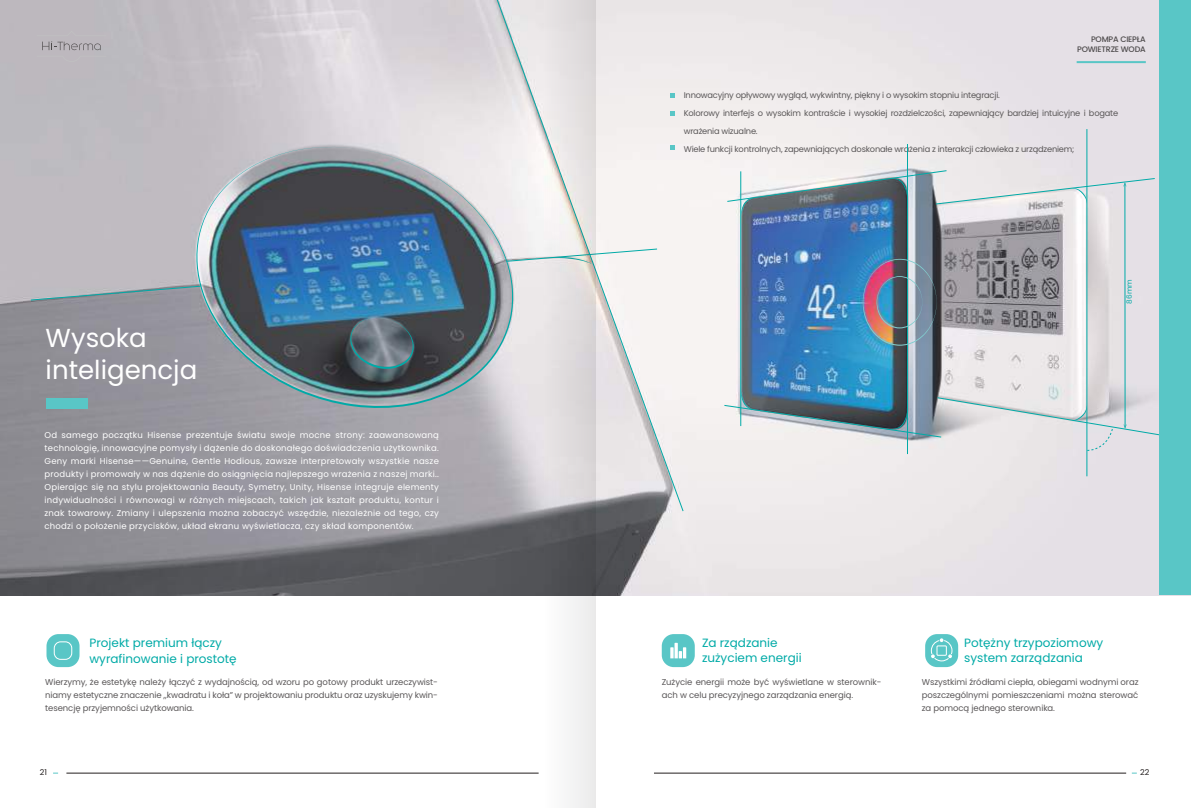
<style>
.page{position:relative;width:1191px;height:808px;background:#fff}
.page>*{position:absolute;margin:0;border:0;box-sizing:border-box;transform-origin:0 0}
.t1{font:26px/32px "Poppins";color:#fff}
.t2{font:12px/14.4px "Poppins";color:#00aaa7}
.t3{font:8.5px/13px "Poppins";letter-spacing:.025em;color:#fff;text-align:justify}
.t4{font:8.5px/13px "Poppins";letter-spacing:-.01em;color:#5a5758;text-align:justify}
.t5{font:8.3px/18px "Poppins";letter-spacing:-.025em;color:#5a5758}
.t6{font:500 8px/9.6px "Poppins";letter-spacing:-.025em;color:#4e4b4c;text-align:right}
.t7{font:8px "Poppins";color:#241f1f}
.t8{font:7.3px "Poppins";color:#00aaa7}
</style>
<div class="page">
<img style="left:0;top:0;width:1159px;height:595px">
<hr style="left:1076px;top:61px;width:69px;height:2px;background:#59c6c6">
<svg style="left:36px;top:56px;width:71px;height:6px"></svg>
<svg style="left:36px;top:31px;width:71px;height:19px"></svg>
<div style="left:47px;top:398px;width:41px;height:10px;background:#59c6c6"></div>
<div style="left:46px;top:634px;width:33px;height:33px;background:#59c6c6;border-radius:12px"></div>
<div style="left:54px;top:641px;width:18px;height:19px;border:1px solid #fff;border-radius:6px"></div>
<div style="left:662px;top:634px;width:33px;height:33px;background:#59c6c6;border-radius:12px"></div>
<div style="left:925px;top:634px;width:33px;height:33px;background:#59c6c6;border-radius:12px"></div>
<hr style="left:66px;top:773px;width:472px;height:1px;background:#241f1f">
<hr style="left:654px;top:773px;width:472px;height:1px;background:#241f1f">
<hr style="left:1086px;top:129px;width:1px;height:347px;background:#00aaa7">
<hr style="left:907px;top:144px;width:1px;height:310px;background:#00aaa7">
<hr style="left:740px;top:171px;width:1px;height:255px;background:#00aaa7">
<hr style="left:1124px;top:183px;width:1px;height:244px;background:#00aaa7">
<img style="left:196px;top:146px;width:276px;height:263px">
<svg style="left:350px;top:317px;width:64px;height:52px;background:#60727b"></svg>
<svg style="left:30px;top:286px;width:171px;height:15px;background:#9aa4aa"></svg>
<svg style="left:472px;top:0;width:211px;height:512px"></svg>
<svg style="left:506px;top:248px;width:151px;height:16px"></svg>
<svg style="left:724px;top:391px;width:435px;height:61px;background:#bbc5cc"></svg>
<svg style="left:727px;top:170px;width:428px;height:45px"></svg>
<img style="left:862px;top:259px;width:74px;height:87px">
<svg style="left:670px;top:643px;width:16px;height:15px"></svg>
<div style="left:1159px;top:0;width:32px;height:595px;background:#59c6c6"></div>
<svg style="left:930px;top:638px;width:22px;height:24px"></svg>
<svg style="left:669px;top:93px;width:5px;height:5px"></svg>
<svg style="left:669px;top:111px;width:5px;height:5px"></svg>
<svg style="left:669px;top:145px;width:5px;height:5px"></svg>
<svg style="left:544px;top:0;width:52px;height:808px"></svg>
<p class="t6" style="left:1077px;top:34px;width:70px">POMPA CIEPŁA<br>POWIETRZE WODA</p>
<h1 class="t1" style="left:46px;top:322px;width:153px">Wysoka inteligencja</h1>
<p class="t3" style="left:45px;top:429px;width:396px">Od samego początku Hisense prezentuje światu swoje mocne strony: zaawansowaną technologię, innowacyjne pomysły i dążenie do doskonałego doświadczenia użytkownika.<br>Geny marki Hisense——Genuine, Gentle Hodious, zawsze interpretowały wszystkie nasze produkty i promowały w nas dążenie do osiągnięcia najlepszego wrażenia z naszej marki..<br>Opierając się na stylu projektowania Beauty, Symetry, Unity, Hisense integruje elementy indywidualności i równowagi w różnych miejscach, takich jak kształt produktu, kontur i znak towarowy. Zmiany i ulepszenia można zobaczyć wszędzie, niezależnie od tego, czy chodzi o położenie przycisków, układ ekranu wyświetlacza, czy skład komponentów.</p>
<h2 class="t2" style="left:89px;top:635px;width:149px;line-height:16px">Projekt premium łączy wyrafinowanie i prostotę</h2>
<p class="t4" style="left:45px;top:675px;width:394px">Wierzymy, że estetykę należy łączyć z wydajnością, od wzoru po gotowy produkt urzeczywist&shy;niamy estetyczne znaczenie „kwadratu i koła” w projektowaniu produktu oraz uzyskujemy kwin&shy;tesencję przyjemności użytkowania.</p>
<p class="t5" style="left:684px;top:87px;width:436px">Innowacyjny opływowy wygląd, wykwintny, piękny i o wysokim stopniu integracji.<br>Kolorowy interfejs o wysokim kontraście i wysokiej rozdzielczości, zapewniający bardziej intuicyjne i bogate wrażenia wizualne.<br>Wiele funkcji kontrolnych, zapewniających doskonałe wrażenia z interakcji człowieka z urządzeniem;</p>
<p class="t8" style="left:1125px;top:304px;width:26px;rotate:-90deg">86mm</p>
<h2 class="t2" style="left:702px;top:636px;width:101px">Za rządzanie zużyciem energii</h2>
<h2 class="t2" style="left:964px;top:636px;width:141px">Potężny trzypoziomowy system zarządzania</h2>
<p class="t4" style="left:662px;top:675px;width:221px">Zużycie energii może być wyświetlane w sterownik&shy;ach w celu precyzyjnego zarządzania energią.</p>
<p class="t4" style="left:922px;top:675px;width:218px">Wszystkimi źródłami ciepła, obiegami wodnymi oraz poszczególnymi pomieszczeniami można sterować za pomocą jednego sterownika.</p>
<p class="t7" style="left:40px;top:768px;width:9px">21</p>
<p class="t7" style="left:1140px;top:768px;width:11px">22</p>
</div>
